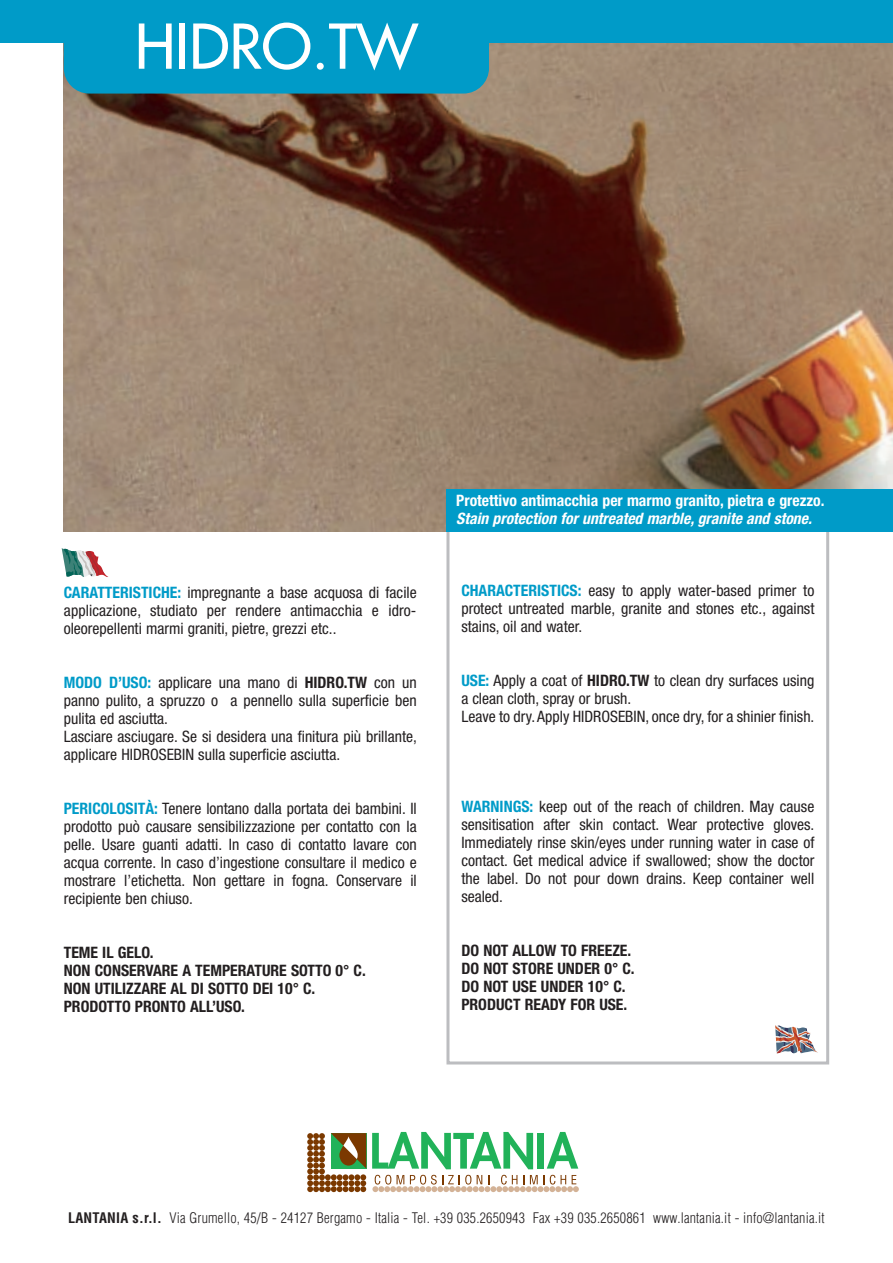
<style>
.page{position:relative;width:893px;height:1263px;background:#fff}
.page>*{position:absolute;margin:0;border:0;box-sizing:border-box;transform-origin:0 0}
.t1{font:60px "Futura";color:#fff}
.t2{font:condensed 15.75px/18px "Helvetica Neue";color:#231f20;text-align:justify}
.t3{font:700 condensed 15.75px/18px "Helvetica Neue";color:#231f20}
.t4{font:700 condensed 15.75px "Helvetica Neue";color:#fff}
.t5{font:italic 700 condensed 15.75px "Helvetica Neue";color:#fff}
.t6{font:300 condensed 14.25px "Helvetica";letter-spacing:.015em;color:#231f20}
.s1{font-weight:700;color:#009bc8}
.s2{font-weight:700}
</style>
<div class="page">
<div style="left:446px;top:410px;width:383px;height:654px;border:3px solid #bcbdc0"></div>
<img style="left:64px;top:43px;width:829px;height:488px">
<div style="left:0;top:0;width:893px;height:43px;background:#009bc8"></div>
<svg style="left:372px;top:1175px;width:207px;height:17px"></svg>
<svg style="left:372px;top:1132px;width:161px;height:37px"></svg>
<div style="left:537px;top:1133px;width:7px;height:35px;background:#21b259"></div>
<svg style="left:307px;top:1133px;width:59px;height:59px"></svg>
<svg style="left:547px;top:1132px;width:31px;height:36px"></svg>
<div style="left:64px;top:0;width:425px;height:94px;background:#009bc8;border-radius:26px"></div>
<svg style="left:62px;top:548px;width:46px;height:29px"></svg>
<svg style="left:775px;top:1025px;width:43px;height:28px"></svg>
<div style="left:446px;top:489px;width:447px;height:42px;background:#009bc8"></div>
<h1 class="t1" style="left:135px;top:23px;width:284px">HIDRO.TW</h1>
<p class="t2" style="left:64px;top:585px;width:354px"><span class="s1">CARATTERISTICHE:</span> impregnante a base acquosa di facile applicazione, studiato per rendere antimacchia e idro&shy;oleorepellenti marmi graniti, pietre, grezzi etc..</p>
<p class="t2" style="left:64px;top:675px;width:355px;text-align:left"><span class="s1">MODO D’USO:</span> applicare una mano di <span class="s2">HIDRO.TW</span> con un panno pulito, a spruzzo o a pennello sulla superficie ben pulita ed asciutta.<br>Lasciare asciugare. Se si desidera una finitura più brillante, applicare HIDROSEBIN sulla superficie asciutta.</p>
<p class="t2" style="left:64px;top:801px;width:355px"><span class="s1">PERICOLOSITÀ:</span> Tenere lontano dalla portata dei bambini. Il prodotto può causare sensibilizzazione per contatto con la pelle. Usare guanti adatti. In caso di contatto lavare con acqua corrente. In caso d’ingestione consultare il medico e mostrare l’etichetta. Non gettare in fogna. Conservare il recipiente ben chiuso.</p>
<p class="t3" style="left:64px;top:945px;width:304px">TEME IL GELO.<br>NON CONSERVARE A TEMPERATURE SOTTO 0° C.<br>NON UTILIZZARE AL DI SOTTO DEI 10° C.<br>PRODOTTO PRONTO ALL’USO.</p>
<p class="t4" style="left:456px;top:495px;width:370px">Protettivo antimacchia per marmo granito, pietra e grezzo.</p>
<p class="t5" style="left:456px;top:513px;width:357px">Stain protection for untreated marble, granite and stone.</p>
<p class="t2" style="left:461px;top:582px;width:355px"><span class="s1">CHARACTERISTICS:</span> easy to apply water-based primer to protect untreated marble, granite and stones etc., against stains, oil and water.</p>
<p class="t2" style="left:461px;top:672px;width:355px;text-align:left"><span class="s1">USE:</span> Apply a coat of <span class="s2">HIDRO.TW</span> to clean dry surfaces using a clean cloth, spray or brush.<br>Leave to dry. Apply HIDROSEBIN, once dry, for a shinier finish.</p>
<p class="t2" style="left:461px;top:798px;width:355px"><span class="s1">WARNINGS:</span> keep out of the reach of children. May cause sensitisation after skin contact. Wear protective gloves.<br>Immediately rinse skin/eyes under running water in case of contact. Get medical advice if swallowed; show the doctor the label. Do not pour down drains. Keep container well sealed.</p>
<p class="t3" style="left:461px;top:942px;width:175px">DO NOT ALLOW TO FREEZE.<br>DO NOT STORE UNDER 0° C.<br>DO NOT USE UNDER 10° C.<br>PRODUCT READY FOR USE.</p>
<p class="t6" style="left:68px;top:1212px;width:758px"><span class="s2">LANTANIA s.r.l.</span> Via Grumello, 45/B - 24127 Bergamo - Italia - Tel. +39 035.2650943 Fax +39 035.2650861 www.lantania.it - info@lantania.it</p>
</div>
